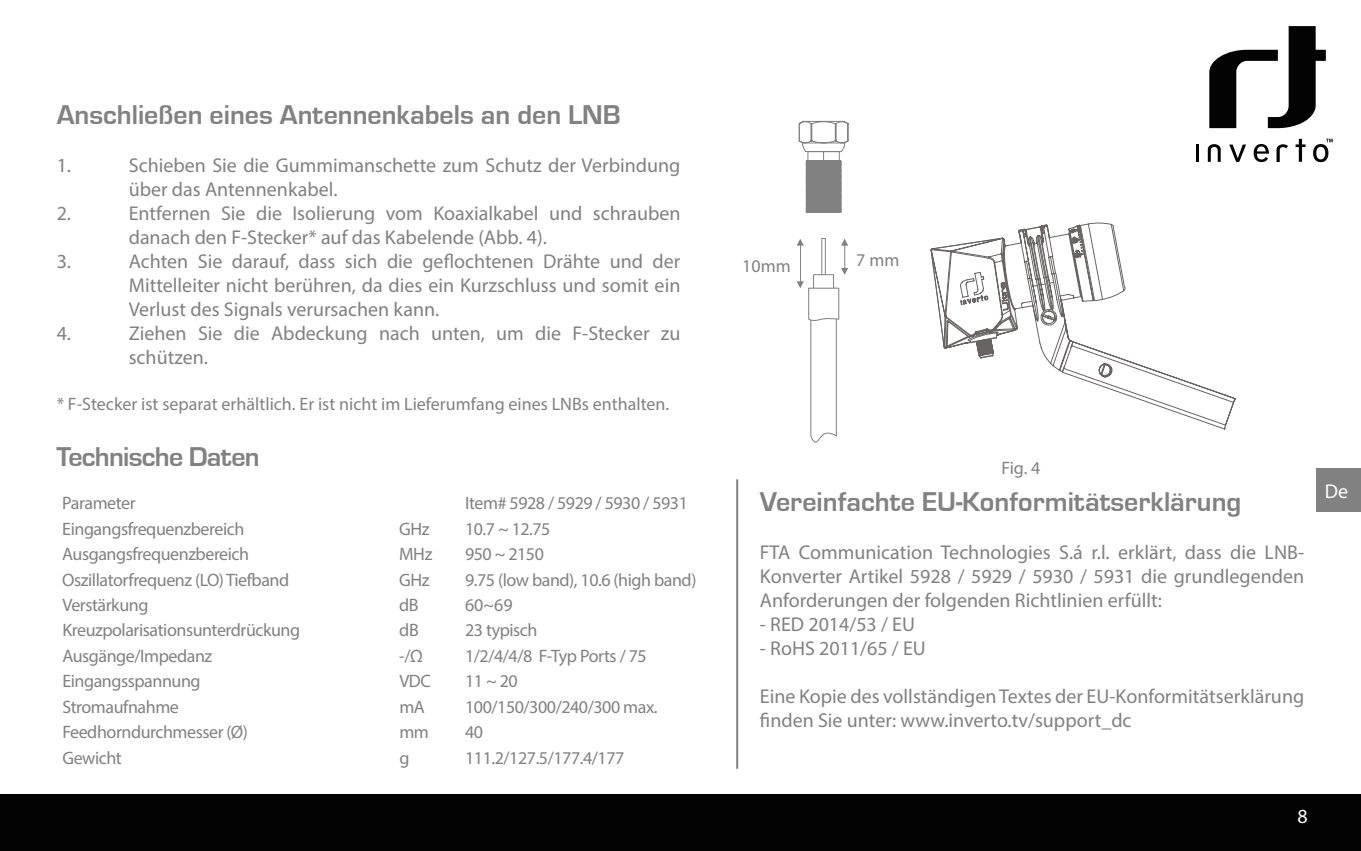
<style>
.page{position:relative;width:1361px;height:851px;background:#fff}
.page>*{position:absolute;margin:0;border:0;box-sizing:border-box;transform-origin:0 0}
.t1{font:700 28px "Eurostile T";color:#818181}
.t2{font:700 28px "Eurostile T";letter-spacing:-.025em;color:#818181}
.t3{font:20px/24px "Myriad Pro";color:#818181}
.t4{font:20px "Myriad Pro";color:#fff}
.t5{font:18px "Myriad Pro";letter-spacing:-.025em;color:#818181}
.t6{font:18px "Myriad Pro";color:#818181}
</style>
<div class="page">
<div style="left:0;top:794px;width:1361px;height:56px;background:#030303"></div>
<svg style="left:1209px;top:26px;width:116px;height:102px"></svg>
<svg style="left:1295px;top:139px;width:10px;height:23px"></svg>
<hr style="left:1196px;top:144px;width:3px;height:18px;background:#030303">
<svg style="left:1229px;top:144px;width:17px;height:18px"></svg>
<svg style="left:1253px;top:144px;width:16px;height:18px"></svg>
<svg style="left:1313px;top:139px;width:19px;height:23px"></svg>
<svg style="left:1276px;top:144px;width:12px;height:18px"></svg>
<svg style="left:1207px;top:144px;width:13px;height:18px"></svg>
<hr style="left:736px;top:479px;width:2px;height:289px;background:#818181">
<svg style="left:799px;top:121px;width:49px;height:92px"></svg>
<div style="left:821px;top:238px;width:4px;height:37px;border:1px solid #818181"></div>
<div style="left:813px;top:274px;width:21px;height:15px;background:#fff;border:1px solid #818181"></div>
<hr style="left:800px;top:244px;width:1px;height:39px;background:#818181">
<svg style="left:797px;top:239px;width:7px;height:6px"></svg>
<svg style="left:841px;top:239px;width:7px;height:36px"></svg>
<svg style="left:796px;top:281px;width:43px;height:161px"></svg>
<div style="left:1316px;top:468px;width:45px;height:43px;background:#818181"></div>
<svg style="left:931px;top:222px;width:305px;height:207px"></svg>
<h1 class="t1" style="left:57px;top:99px;width:565px">Anschließen eines Antennenkabels an den LNB</h1>
<p class="t3" style="left:57px;top:153px;width:16px">1.</p>
<p class="t3" style="left:129px;top:153px;width:553px">Schieben Sie die Gummimanschette zum Schutz der Verbindung über das Antennenkabel.</p>
<p class="t3" style="left:57px;top:201px;width:16px">2.</p>
<p class="t3" style="left:129px;top:201px;width:553px">Entfernen Sie die Isolierung vom Koaxialkabel und schrauben danach den F-Stecker* auf das Kabelende (Abb. 4).</p>
<p class="t3" style="left:57px;top:249px;width:16px">3.</p>
<p class="t3" style="left:129px;top:249px;width:553px;text-align:justify">Achten Sie darauf, dass sich die geflochtenen Drähte und der Mittelleiter nicht berühren, da dies ein Kurzschluss und somit ein Verlust des Signals verursachen kann.</p>
<p class="t3" style="left:57px;top:321px;width:16px">4.</p>
<p class="t3" style="left:129px;top:321px;width:553px">Ziehen Sie die Abdeckung nach unten, um die F-Stecker zu schützen.</p>
<p class="t6" style="left:57px;top:392px;width:614px">* F-Stecker ist separat erhältlich. Er ist nicht im Lieferumfang eines LNBs enthalten.</p>
<h1 class="t2" style="left:57px;top:440px;width:205px">Technische Daten</h1>
<p class="t5" style="left:62px;top:492px;width:75px">Parameter</p>
<p class="t5" style="left:465px;top:492px;width:224px">Item# 5928 / 5929 / 5930 / 5931</p>
<p class="t5" style="left:62px;top:517px;width:184px">Eingangsfrequenzbereich</p>
<p class="t5" style="left:399px;top:517px;width:32px">GHz</p>
<p class="t5" style="left:465px;top:517px;width:87px">10.7 ~ 12.75</p>
<p class="t5" style="left:62px;top:543px;width:188px">Ausgangsfrequenzbereich</p>
<p class="t5" style="left:399px;top:543px;width:35px">MHz</p>
<p class="t5" style="left:465px;top:543px;width:80px">950 ~ 2150</p>
<p class="t5" style="left:62px;top:568px;width:228px">Oszillatorfrequenz (LO) Tiefband</p>
<p class="t5" style="left:399px;top:568px;width:32px">GHz</p>
<p class="t5" style="left:465px;top:568px;width:233px">9.75 (low band), 10.6 (high band)</p>
<p class="t5" style="left:62px;top:593px;width:88px">Verstärkung</p>
<p class="t5" style="left:399px;top:593px;width:21px">dB</p>
<p class="t5" style="left:465px;top:593px;width:49px">60~69</p>
<p class="t5" style="left:62px;top:619px;width:239px">Kreuzpolarisationsunterdrückung</p>
<p class="t5" style="left:399px;top:619px;width:21px">dB</p>
<p class="t5" style="left:465px;top:619px;width:74px">23 typisch</p>
<p class="t5" style="left:62px;top:644px;width:151px">Ausgänge/Impedanz</p>
<p class="t5" style="left:399px;top:644px;width:25px">-/Ω</p>
<p class="t5" style="left:465px;top:644px;width:183px">1/2/4/4/8 F-Typ Ports / 75</p>
<p class="t5" style="left:62px;top:670px;width:140px">Eingangsspannung</p>
<p class="t5" style="left:399px;top:670px;width:33px">VDC</p>
<p class="t5" style="left:465px;top:670px;width:54px">11 ~ 20</p>
<p class="t5" style="left:62px;top:695px;width:118px">Stromaufnahme</p>
<p class="t5" style="left:399px;top:695px;width:27px">mA</p>
<p class="t5" style="left:465px;top:695px;width:194px">100/150/300/240/300 max.</p>
<p class="t5" style="left:62px;top:721px;width:187px">Feedhorndurchmesser (Ø)</p>
<p class="t5" style="left:399px;top:721px;width:31px">mm</p>
<p class="t5" style="left:465px;top:721px;width:20px">40</p>
<p class="t5" style="left:62px;top:746px;width:61px">Gewicht</p>
<p class="t5" style="left:399px;top:746px;width:12px">g</p>
<p class="t5" style="left:465px;top:746px;width:161px">111.2/127.5/177.4/177</p>
<p class="t5" style="left:742px;top:254px;width:50px">10mm</p>
<p class="t5" style="left:856px;top:249px;width:45px">7 mm</p>
<p class="t5" style="left:1001px;top:456px;width:41px">Fig. 4</p>
<h1 class="t1" style="left:760px;top:486px;width:483px">Vereinfachte EU-Konformitätserklärung</h1>
<p class="t3" style="left:760px;top:540px;width:546px;text-align:justify">FTA Communication Technologies S.á r.l. erklärt, dass die LNB-Konverter Artikel 5928 / 5929 / 5930 / 5931 die grundlegenden Anforderungen der folgenden Richtlinien erfüllt:</p>
<p class="t3" style="left:760px;top:612px;width:157px">- RED 2014/53 / EU</p>
<p class="t3" style="left:760px;top:636px;width:167px">- RoHS 2011/65 / EU</p>
<p class="t3" style="left:760px;top:684px;width:546px">Eine Kopie des vollständigen Textes der EU-Konformitätserklärung finden Sie unter: www.inverto.tv/support_dc</p>
<p class="t4" style="left:1325px;top:479px;width:25px">De</p>
<p class="t4" style="left:1297px;top:804px;width:12px">8</p>
</div>
